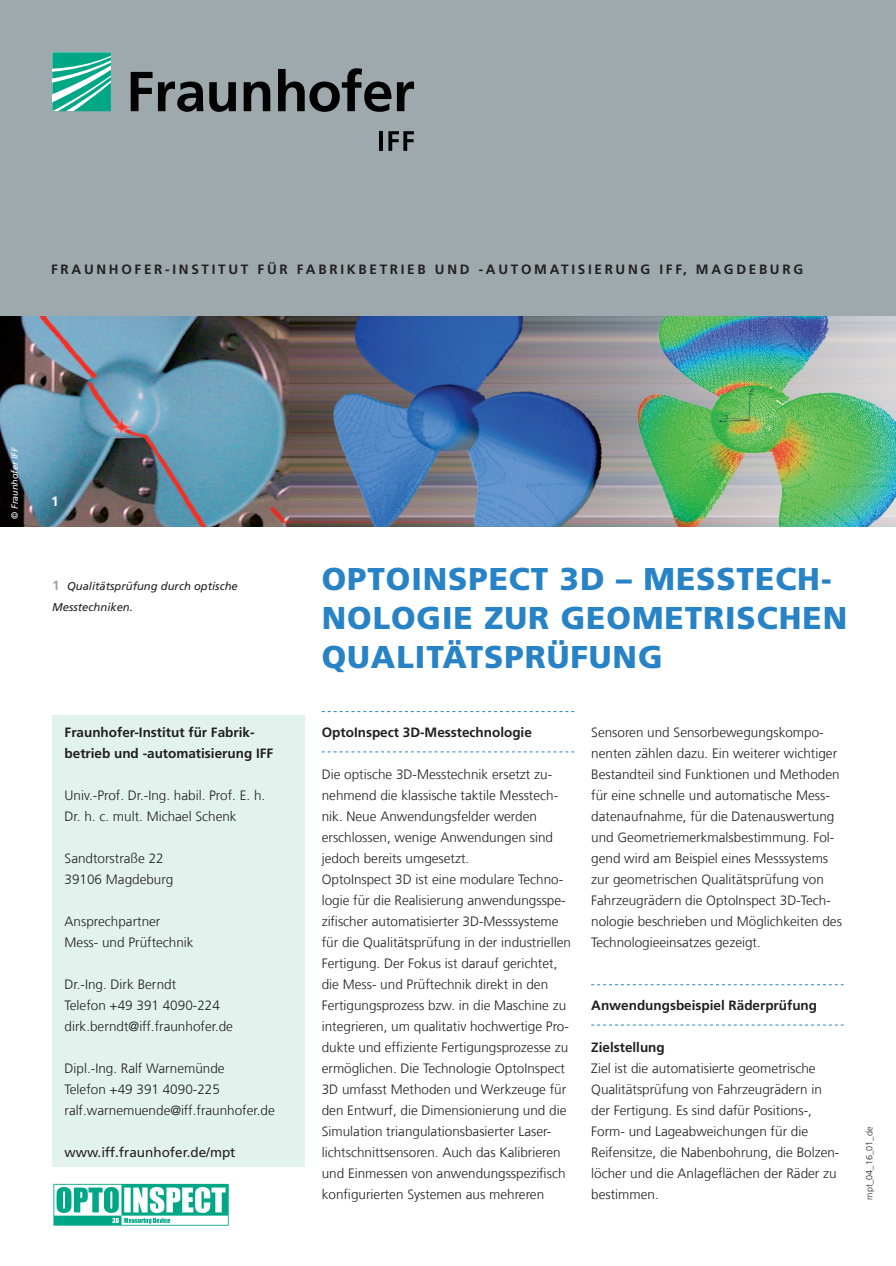
<style>
.page{position:relative;width:896px;height:1266px;background:#fff}
.page>*{position:absolute;margin:0;border:0;box-sizing:border-box;transform-origin:0 0}
.t1{font:900 31.5px/39px "Frutiger LT Com";letter-spacing:.03em;color:#2783c5}
.t2{font:300 13.5px/21px "Frutiger LT Com";color:#231f20}
.t3{font:700 13.5px/21px "Frutiger LT Com";color:#231f20}
.t4{font:700 13.5px "Frutiger LT Com";letter-spacing:.2em;color:#231f20}
.t5{font:13.5px "Frutiger LT Com";color:#231f20}
.t6{font:700 13.5px "Frutiger LT Com";color:#fff}
.t7{font:italic 11.25px/21px "Frutiger LT Com";color:#231f20}
.t8{font:300 9px "Frutiger LT Com";color:#231f20}
.t9{font:italic 9px "Frutiger LT Com";color:#fff}
.s1{font-weight:700;font-style:normal;font-size:13.5px;color:#9da9ad}
</style>
<div class="page">
<div style="left:0;top:0;width:895px;height:316px;background:#9da9ad"></div>
<svg style="left:52px;top:52px;width:59px;height:59px;background:#47bfa7"></svg>
<svg style="left:131px;top:68px;width:283px;height:44px"></svg>
<hr style="left:379px;top:131px;width:4px;height:20px;background:#010101">
<svg style="left:388px;top:131px;width:26px;height:20px"></svg>
<img style="left:0;top:316px;width:895px;height:210px">
<svg style="left:322px;top:711px;width:252px;height:1px"></svg>
<svg style="left:322px;top:751px;width:252px;height:1px"></svg>
<svg style="left:591px;top:984px;width:252px;height:1px"></svg>
<svg style="left:591px;top:1024px;width:252px;height:1px"></svg>
<div style="left:52px;top:715px;width:253px;height:451px;background:#e2f3ee"></div>
<svg style="left:53px;top:1183px;width:176px;height:42px"></svg>
<p class="t4" style="left:51px;top:262px;width:328px">FRAUNHOFER-INSTITUT FÜR fa bri kbetrie</p>
<p class="t3" style="left:417px;top:259px;width:81px">b un d -auto</p>
<p class="t3" style="left:534px;top:259px;width:27px">matisierun</p>
<p class="t3" style="left:640px;top:259px;width:164px">g iff, Ma gdebur g</p>
<p class="t9" style="left:9px;top:518px;width:73px;rotate:-90deg">© Fraunhofer IFF</p>
<p class="t6" style="left:51px;top:493px;width:9px">1</p>
<p class="t7" style="left:52px;top:575px;width:187px"><span class="s1">1</span> Qualitätsprüfung durch optische<br>Messtechniken.</p>
<p class="t3" style="left:65px;top:721px;width:210px">Fraunhofer-Institut für Fabrik&shy;betrieb und -automatisierung IFF</p>
<p class="t2" style="left:65px;top:784px;width:202px">Univ.-Prof. Dr.-Ing. habil. Prof. E. h.<br>Dr. h. c. mult. Michael Schenk</p>
<p class="t2" style="left:65px;top:847px;width:110px">Sandtorstraße 22<br>39106 Magdeburg</p>
<p class="t2" style="left:65px;top:910px;width:131px">Ansprechpartner<br>Mess- und Prüftechnik</p>
<p class="t2" style="left:65px;top:973px;width:170px">Dr.-Ing. Dirk Berndt<br>Telefon +49 391 4090-224 dirk.berndt@iff.fraunhofer.de</p>
<p class="t2" style="left:65px;top:1057px;width:212px">Dipl.-Ing. Ralf Warnemünde<br>Telefon +49 391 4090-225 ralf.warnemuende@iff.fraunhofer.de</p>
<p class="t5" style="left:65px;top:1144px;width:172px">www.iff.fraunhofer.de/mpt</p>
<h1 class="t1" style="left:322px;top:560px;width:527px">OPTOINSPECT 3D – MESSTECH-<br>NOLOGIE ZUR GEOMETRISCHEN<br>QUALITÄTSPRÜFUNG</h1>
<p class="t3" style="left:322px;top:721px;width:211px">OptoInspect 3D-Messtechnologie</p>
<p class="t2" style="left:322px;top:763px;width:251px">Die optische 3D-Messtechnik ersetzt zu&shy;nehmend die klassische taktile Messtech&shy;nik. Neue Anwendungsfelder werden erschlossen, wenige Anwendungen sind jedoch bereits umgesetzt.<br>OptoInspect 3D ist eine modulare Techno&shy;logie für die Realisierung anwendungsspe&shy;zifischer automatisierter 3D-Messsysteme für die Qualitätsprüfung in der industriellen Fertigung. Der Fokus ist darauf gerichtet, die Mess- und Prüftechnik direkt in den Fertigungsprozess bzw. in die Maschine zu integrieren, um qualitativ hochwertige Pro&shy;dukte und effiziente Fertigungsprozesse zu ermöglichen. Die Technologie OptoInspect 3D umfasst Methoden und Werkzeuge für den Entwurf, die Dimensionierung und die Simulation triangulationsbasierter Laser&shy;lichtschnittsensoren. Auch das Kalibrieren und Einmessen von anwendungsspezifisch konfigurierten Systemen aus mehreren</p>
<p class="t2" style="left:591px;top:721px;width:252px">Sensoren und Sensorbewegungskompo&shy;nenten zählen dazu. Ein weiterer wichtiger Bestandteil sind Funktionen und Methoden für eine schnelle und automatische Mess&shy;datenaufnahme, für die Datenauswertung und Geometriemerkmalsbestimmung. Fol&shy;gend wird am Beispiel eines Messsystems zur geometrischen Qualitätsprüfung von Fahrzeugrädern die OptoInspect 3D-Tech&shy;nologie beschrieben und Möglichkeiten des Technologieeinsatzes gezeigt.</p>
<p class="t3" style="left:591px;top:994px;width:227px">Anwendungsbeispiel Räderprüfung</p>
<p class="t3" style="left:591px;top:1036px;width:75px">Zielstellung</p>
<p class="t2" style="left:591px;top:1057px;width:250px">Ziel ist die automatisierte geometrische Qualitätsprüfung von Fahrzeugrädern in der Fertigung. Es sind dafür Positions-, Form- und Lageabweichungen für die Reifensitze, die Nabenbohrung, die Bolzen&shy;löcher und die Anlageflächen der Räder zu bestimmen.</p>
<p class="t8" style="left:864px;top:1199px;width:75px;rotate:-90deg">mpt_04_16_01_de</p>
</div>
